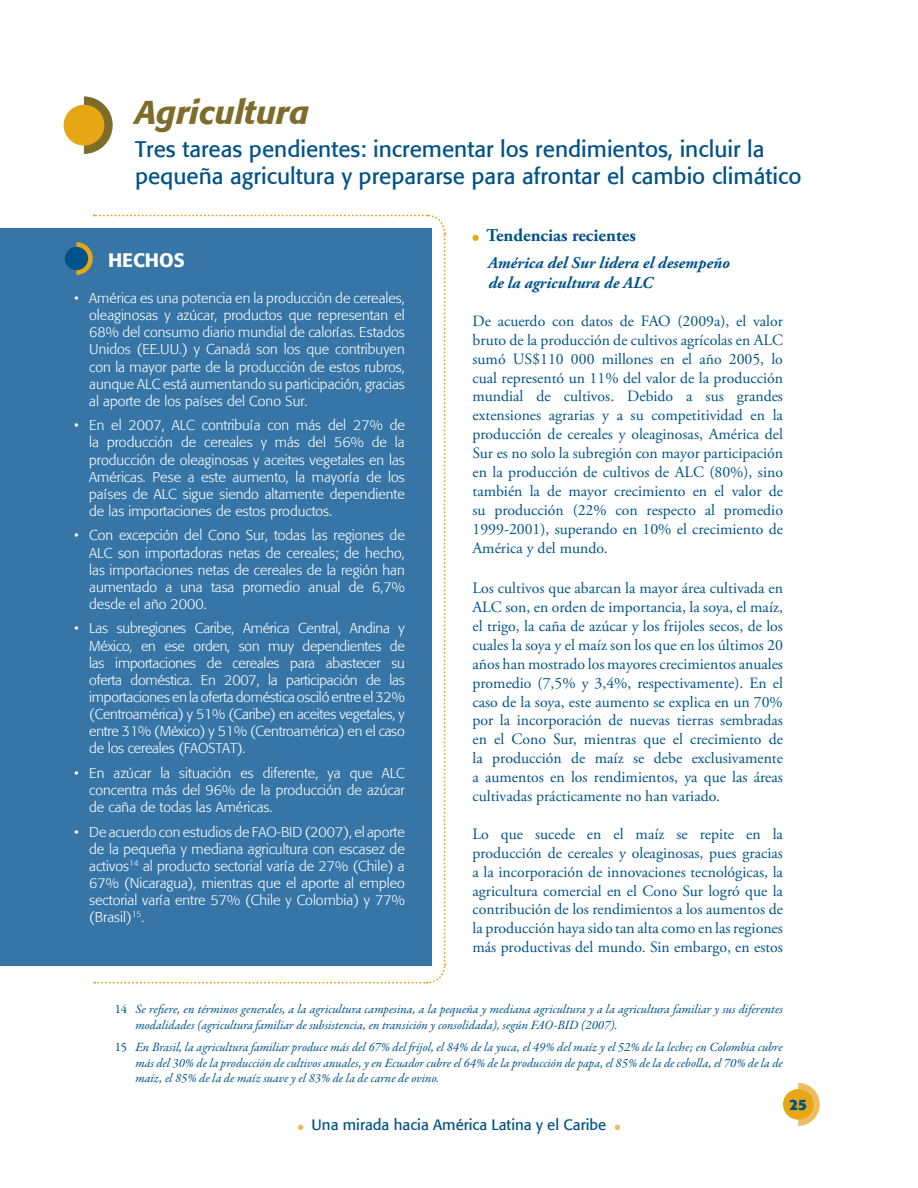
<style>
.page{position:relative;width:918px;height:1188px;background:#fff}
.page>*{position:absolute;margin:0;border:0;box-sizing:border-box;transform-origin:0 0}
.t1{font:italic 500 33px "Formata";color:#7d6c2a}
.t2{font:22.5px/27px "Formata";color:#005288}
.t3{font:500 19.5px "Formata";color:#fff}
.t4{font:700 18px "Adobe Garamond Pro";color:#005288}
.t5{font:italic 700 16.5px/19.8px "Adobe Garamond Pro";color:#005288}
.t6{font:15.75px/18.9px "Adobe Garamond Pro";color:#005288;text-align:justify}
.t7{font:15px "Formata";color:#005288}
.t8{font:700 15px "Formata";color:#005288}
.t9{font:300 14.25px/17.1px "Formata";color:#fff;text-align:justify}
.t10{font:italic 12.75px/15.3px "Garamond Premr Pro";color:#005288}
.t11{font:12.75px "Garamond Premr Pro";color:#005288}
</style>
<div class="page">
<svg style="left:298px;top:1125px;width:5px;height:5px"></svg>
<svg style="left:615px;top:1125px;width:5px;height:5px"></svg>
<svg style="left:798px;top:1083px;width:22px;height:43px"></svg>
<div style="left:783px;top:1089px;width:31px;height:31px;background:#e7a614;border-radius:50%"></div>
<svg style="left:84px;top:96px;width:29px;height:58px"></svg>
<div style="left:64px;top:105px;width:40px;height:41px;background:#e7a614;border-radius:50%"></div>
<div style="left:0;top:228px;width:432px;height:737px;background:#3675a5"></div>
<svg style="left:76px;top:214px;width:371px;height:770px"></svg>
<div style="left:65px;top:247px;width:23px;height:23px;background:#005288;border-radius:50%"></div>
<div style="left:472px;top:235px;width:7px;height:6px;background:#e7a614;border-radius:50%"></div>
<h1 class="t1" style="left:135px;top:98px;width:175px">Agricultura</h1>
<h2 class="t2" style="left:135px;top:137px;width:668px">Tres tareas pendientes: incrementar los rendimientos, incluir la pequeña agricultura y prepararse para afrontar el cambio climático</h2>
<h3 class="t3" style="left:108px;top:252px;width:78px">HECHOS</h3>
<p class="t9" style="left:89px;top:291px;width:317px;text-indent:-15px">• América es una potencia en la producción de cereales, oleaginosas y azúcar, productos que representan el 68% del consumo diario mundial de calorías. Estados Unidos (EE.UU.) y Canadá son los que contribuyen con la mayor parte de la producción de estos rubros, aunque ALC está aumentando su participación, gracias al aporte de los países del Cono Sur.</p>
<p class="t9" style="left:89px;top:418px;width:317px;text-indent:-15px">• En el 2007, ALC contribuía con más del 27% de la producción de cereales y más del 56% de la producción de oleaginosas y aceites vegetales en las Américas. Pese a este aumento, la mayoría de los países de ALC sigue siendo altamente dependiente de las importaciones de estos productos.</p>
<p class="t9" style="left:89px;top:528px;width:317px;text-indent:-15px">• Con excepción del Cono Sur, todas las regiones de ALC son importadoras netas de cereales; de hecho, las importaciones netas de cereales de la región han aumentado a una tasa promedio anual de 6,7% desde el año 2000.</p>
<p class="t9" style="left:89px;top:621px;width:317px;text-indent:-15px">• Las subregiones Caribe, América Central, Andina y México, en ese orden, son muy dependientes de las importaciones de cereales para abastecer su oferta doméstica. En 2007, la participación de las importaciones en la oferta doméstica osciló entre el 32% (Centroamérica) y 51% (Caribe) en aceites vegetales, y entre 31% (México) y 51% (Centroamérica) en el caso de los cereales (FAOSTAT).</p>
<p class="t9" style="left:89px;top:765px;width:317px;text-indent:-15px">• En azúcar la situación es diferente, ya que ALC concentra más del 96% de la producción de azúcar de caña de todas las Américas.</p>
<p class="t9" style="left:89px;top:824px;width:317px;text-indent:-15px">• De acuerdo con estudios de FAO-BID (2007), el aporte de la pequeña y mediana agricultura con escasez de activos<sup>14</sup> al producto sectorial varía de 27% (Chile) a 67% (Nicaragua), mientras que el aporte al empleo sectorial varía entre 57% (Chile y Colombia) y 77% (Brasil)<sup>15</sup>.</p>
<p class="t4" style="left:487px;top:228px;width:151px">Tendencias recientes</p>
<p class="t5" style="left:488px;top:254px;width:243px">América del Sur lidera el desempeño de la agricultura de ALC</p>
<p class="t6" style="left:472px;top:313px;width:312px">De acuerdo con datos de FAO (2009a), el valor bruto de la producción de cultivos agrícolas en ALC sumó US$110 000 millones en el año 2005, lo cual representó un 11% del valor de la producción mundial de cultivos. Debido a sus grandes extensiones agrarias y a su competitividad en la producción de cereales y oleaginosas, América del Sur es no solo la subregión con mayor participación en la producción de cultivos de ALC (80%), sino también la de mayor crecimiento en el valor de su producción (22% con respecto al promedio 1999-2001), superando en 10% el crecimiento de América y del mundo.</p>
<p class="t6" style="left:472px;top:580px;width:312px">Los cultivos que abarcan la mayor área cultivada en ALC son, en orden de importancia, la soya, el maíz, el trigo, la caña de azúcar y los frijoles secos, de los cuales la soya y el maíz son los que en los últimos 20 años han mostrado los mayores crecimientos anuales promedio (7,5% y 3,4%, respectivamente). En el caso de la soya, este aumento se explica en un 70% por la incorporación de nuevas tierras sembradas en el Cono Sur, mientras que el crecimiento de la producción de maíz se debe exclusivamente a aumentos en los rendimientos, ya que las áreas cultivadas prácticamente no han variado.</p>
<p class="t6" style="left:472px;top:826px;width:312px">Lo que sucede en el maíz se repite en la producción de cereales y oleaginosas, pues gracias a la incorporación de innovaciones tecnológicas, la agricultura comercial en el Cono Sur logró que la contribución de los rendimientos a los aumentos de la producción haya sido tan alta como en las regiones más productivas del mundo. Sin embargo, en estos</p>
<p class="t10" style="left:135px;top:1003px;width:649px">Se refiere, en términos generales, a la agricultura campesina, a la pequeña y mediana agricultura y a la agricultura familiar y sus diferentes modalidades (agricultura familiar de subsistencia, en transición y consolidada), según FAO-BID (2007).</p>
<p class="t10" style="left:135px;top:1041px;width:649px;text-align:justify">En Brasil, la agricultura familiar produce más del 67% del fríjol, el 84% de la yuca, el 49% del maíz y el 52% de la leche; en Colombia cubre más del 30% de la producción de cultivos anuales, y en Ecuador cubre el 64% de la producción de papa, el 85% de la de cebolla, el 70% de la de maíz, el 85% de la de maíz suave y el 83% de la de carne de ovino.</p>
<p class="t11" style="left:115px;top:1002px;width:14px">14</p>
<p class="t11" style="left:115px;top:1040px;width:14px">15</p>
<p class="t7" style="left:312px;top:1118px;width:296px">Una mirada hacia América Latina y el Caribe</p>
<p class="t8" style="left:790px;top:1098px;width:19px">25</p>
</div>
